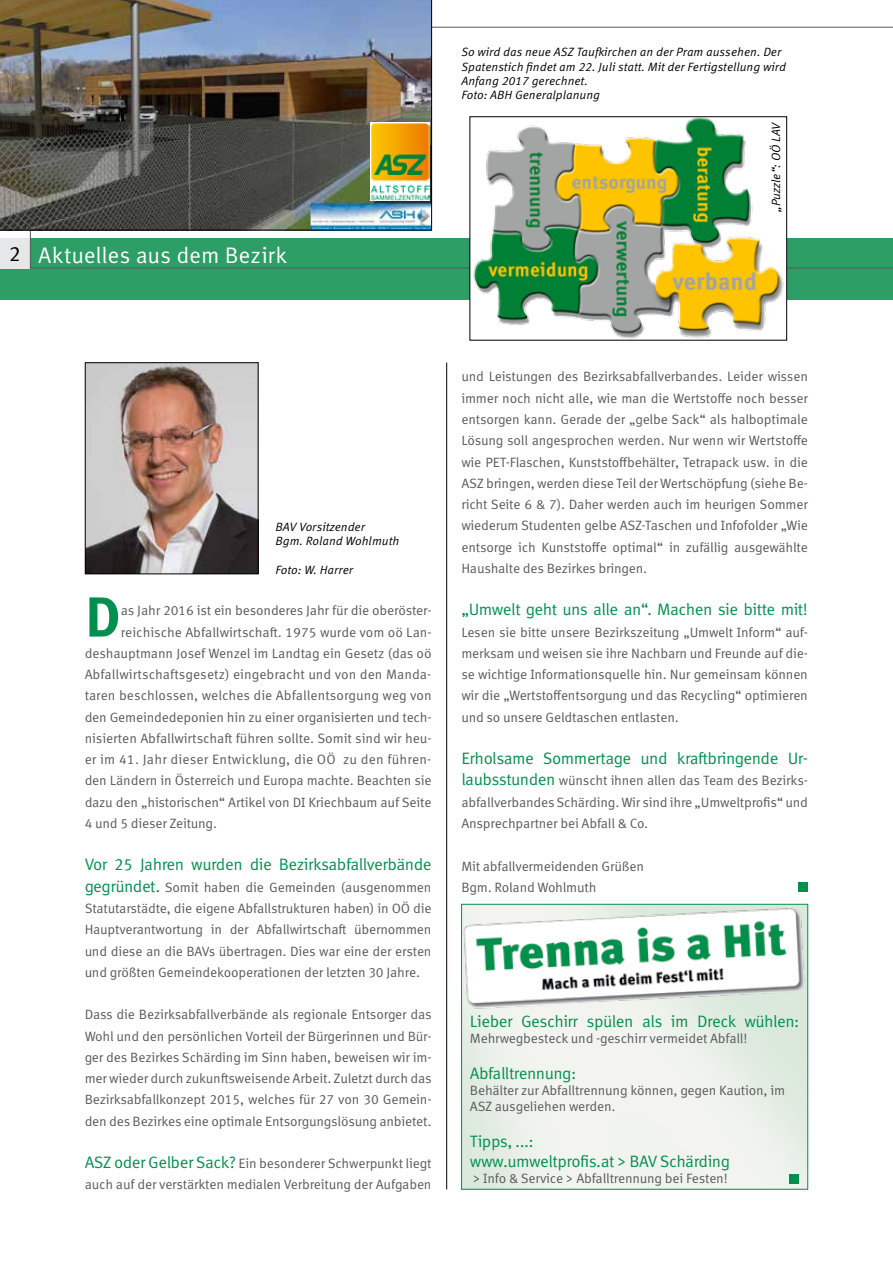
<style>
.page{position:relative;width:893px;height:1263px;background:#fff}
.page>*{position:absolute;margin:0;border:0;box-sizing:border-box;transform-origin:0 0}
.t1{font:700 56.4px "Meta Correspondence OT";color:#00904d}
.t2{font:22.5px "Meta Correspondence OT";letter-spacing:-.005em;color:#fff}
.t3{font:21px "Meta Correspondence OT";color:#000}
.t4{font:18px "Meta Correspondence OT";color:#000}
.t5{font:16.5px/19.8px "Meta Correspondence OT";letter-spacing:-.03em;color:#00904d}
.t6{font:13.5px/21.3px "Meta Correspondence OT";letter-spacing:-.015em;color:#58595b;text-align:justify}
.t7{font:13.5px "Meta Correspondence OT";letter-spacing:.005em;color:#58595b}
.t8{font:13.5px "Meta Correspondence OT";letter-spacing:.01em;color:#58595b}
.t9{font:italic 12px/14.4px "Meta Correspondence OT";color:#000}
.s1{font-size:16.5px;color:#00904d}
</style>
<div class="page">
<div style="left:0;top:238px;width:893px;height:62px;background:#2d9e65"></div>
<div style="left:0;top:238px;width:30px;height:30px;background:#e6e7e8"></div>
<svg style="left:30px;top:27px;width:863px;height:241px"></svg>
<img style="left:463px;top:1016px;width:343px;height:171px">
<div style="left:461px;top:904px;width:347px;height:285px;border:1px solid #00904d"></div>
<hr style="left:446px;top:363px;width:1px;height:826px;background:#000">
<div style="left:799px;top:882px;width:9px;height:10px;background:#00904d"></div>
<img style="left:0;top:0;width:432px;height:230px">
<img style="left:371px;top:122px;width:58px;height:78px">
<img style="left:461px;top:906px;width:347px;height:110px">
<div style="left:789px;top:1174px;width:10px;height:9px;background:#00904d"></div>
<img style="left:472px;top:119px;width:313px;height:219px">
<img style="left:87px;top:364px;width:169px;height:208px">
<div style="left:85px;top:362px;width:173px;height:212px;border:1px solid #000"></div>
<h3 class="t3" style="left:9px;top:242px;width:14px">2</h3>
<h2 class="t2" style="left:38px;top:242px;width:251px">Aktuelles aus dem Bezirk</h2>
<p class="t9" style="left:461px;top:45px;width:326px">So wird das neue ASZ Taufkirchen an der Pram aussehen. Der Spatenstich findet am 22. Juli statt. Mit der Fertigstellung wird Anfang 2017 gerechnet.<br>Foto: ABH Generalplanung</p>
<p class="t9" style="left:769px;top:212px;width:92px;rotate:-90deg">„Puzzle“: OÖ LAV</p>
<p class="t9" style="left:276px;top:520px;width:125px">BAV Vorsitzender<br>Bgm. Roland Wohlmuth</p>
<p class="t9" style="left:276px;top:563px;width:79px">Foto: W. Harrer</p>
<h1 class="t1" style="left:85px;top:583px;width:37px">D</h1>
<p class="t6" style="left:121px;top:600px;width:312px">as Jahr 2016 ist ein besonderes Jahr für die oberöster-</p>
<p class="t6" style="left:121px;top:621px;width:312px">reichische Abfallwirtschaft. 1975 wurde vom oö Lan-</p>
<p class="t6" style="left:85px;top:643px;width:348px">deshauptmann Josef Wenzel im Landtag ein Gesetz (das oö</p>
<p class="t7" style="left:85px;top:666px;width:348px">Abfallwirtschaftsgesetz) eingebracht und von den Manda-</p>
<p class="t6" style="left:85px;top:685px;width:349px">taren beschlossen, welches die Abfallentsorgung weg von</p>
<p class="t6" style="left:85px;top:707px;width:348px">den Gemeindedeponien hin zu einer organisierten und tech-</p>
<p class="t6" style="left:85px;top:728px;width:348px">nisierten Abfallwirtschaft führen sollte. Somit sind wir heu-</p>
<p class="t8" style="left:85px;top:752px;width:348px">er im 41. Jahr dieser Entwicklung, die OÖ zu den führen-</p>
<p class="t6" style="left:85px;top:770px;width:349px">den Ländern in Österreich und Europa machte. Beachten sie</p>
<p class="t6" style="left:85px;top:792px;width:348px">dazu den „historischen“ Artikel von DI Kriechbaum auf Seite</p>
<p class="t6" style="left:85px;top:813px;width:134px">4 und 5 dieser Zeitung.</p>
<p class="t5" style="left:85px;top:855px;width:348px">Vor 25 Jahren wurden die Bezirksabfallverbände</p>
<p class="t6" style="left:85px;top:877px;width:348px"><span class="s1">gegründet.</span> Somit haben die Gemeinden (ausgenommen Statutarstädte, die eigene Abfallstrukturen haben) in OÖ die Hauptverantwortung in der Abfallwirtschaft übernommen und diese an die BAVs übertragen. Dies war eine der ersten und größten Gemeindekooperationen der letzten 30 Jahre.</p>
<p class="t6" style="left:85px;top:1004px;width:349px">Dass die Bezirksabfallverbände als regionale Entsorger das Wohl und den persönlichen Vorteil der Bürgerinnen und Bür&shy;ger des Bezirkes Schärding im Sinn haben, beweisen wir im&shy;mer wieder durch zukunftsweisende Arbeit. Zuletzt durch das Bezirksabfallkonzept 2015, welches für 27 von 30 Gemein&shy;den des Bezirkes eine optimale Entsorgungslösung anbietet.</p>
<p class="t6" style="left:85px;top:1153px;width:349px"><span class="s1">ASZ oder Gelber Sack?</span> Ein besonderer Schwerpunkt liegt auch auf der verstärkten medialen Verbreitung der Aufgaben</p>
<p class="t6" style="left:461px;top:366px;width:348px">und Leistungen des Bezirksabfallverbandes. Leider wissen immer noch nicht alle, wie man die Wertstoffe noch besser entsorgen kann. Gerade der „gelbe Sack“ als halboptimale Lösung soll angesprochen werden. Nur wenn wir Wertstoffe wie PET-Flaschen, Kunststoffbehälter, Tetrapack usw. in die ASZ bringen, werden diese Teil der Wertschöpfung (siehe Be&shy;richt Seite 6 &amp; 7). Daher werden auch im heurigen Sommer wiederum Studenten gelbe ASZ-Taschen und Infofolder „Wie entsorge ich Kunststoffe optimal“ in zufällig ausgewählte Haushalte des Bezirkes bringen.</p>
<p class="t5" style="left:461px;top:600px;width:348px">„Umwelt geht uns alle an“. Machen sie bitte mit!</p>
<p class="t6" style="left:461px;top:621px;width:348px">Lesen sie bitte unsere Bezirkszeitung „Umwelt Inform“ auf&shy;merksam und weisen sie ihre Nachbarn und Freunde auf die&shy;se wichtige Informationsquelle hin. Nur gemeinsam können wir die „Wertstoffentsorgung und das Recycling“ optimieren und so unsere Geldtaschen entlasten.</p>
<p class="t5" style="left:461px;top:749px;width:348px">Erholsame Sommertage und kraftbringende Ur-</p>
<p class="t6" style="left:461px;top:770px;width:348px"><span class="s1">laubsstunden</span> wünscht ihnen allen das Team des Bezirks&shy;abfallverbandes Schärding. Wir sind ihre „Umweltprofis“ und Ansprechpartner bei Abfall &amp; Co.</p>
<p class="t6" style="left:461px;top:855px;width:184px">Mit abfallvermeidenden Grüßen<br>Bgm. Roland Wohlmuth</p>
<h3 class="t4" style="left:512px;top:863px;width:153px">Tipp: xxxxx xxxxxxx</h3>
<p class="t5" style="left:470px;top:1011px;width:331px">Lieber Geschirr spülen als im Dreck wühlen:</p>
<p class="t6" style="left:470px;top:1028px;width:279px">Mehrwegbesteck und -geschirr vermeidet Abfall!</p>
<p class="t5" style="left:470px;top:1063px;width:108px">Abfalltrennung:</p>
<p class="t6" style="left:470px;top:1082px;width:317px;line-height:16.2px">Behälter zur Abfalltrennung können, gegen Kaution, im<br>ASZ ausgeliehen werden.</p>
<p class="t5" style="left:470px;top:1132px;width:262px">Tipps, ...:<br>www.umweltprofis.at &gt; BAV Schärding</p>
<p class="t6" style="left:473px;top:1168px;width:257px">&gt; Info &amp; Service &gt; Abfalltrennung bei Festen!</p>
</div>
